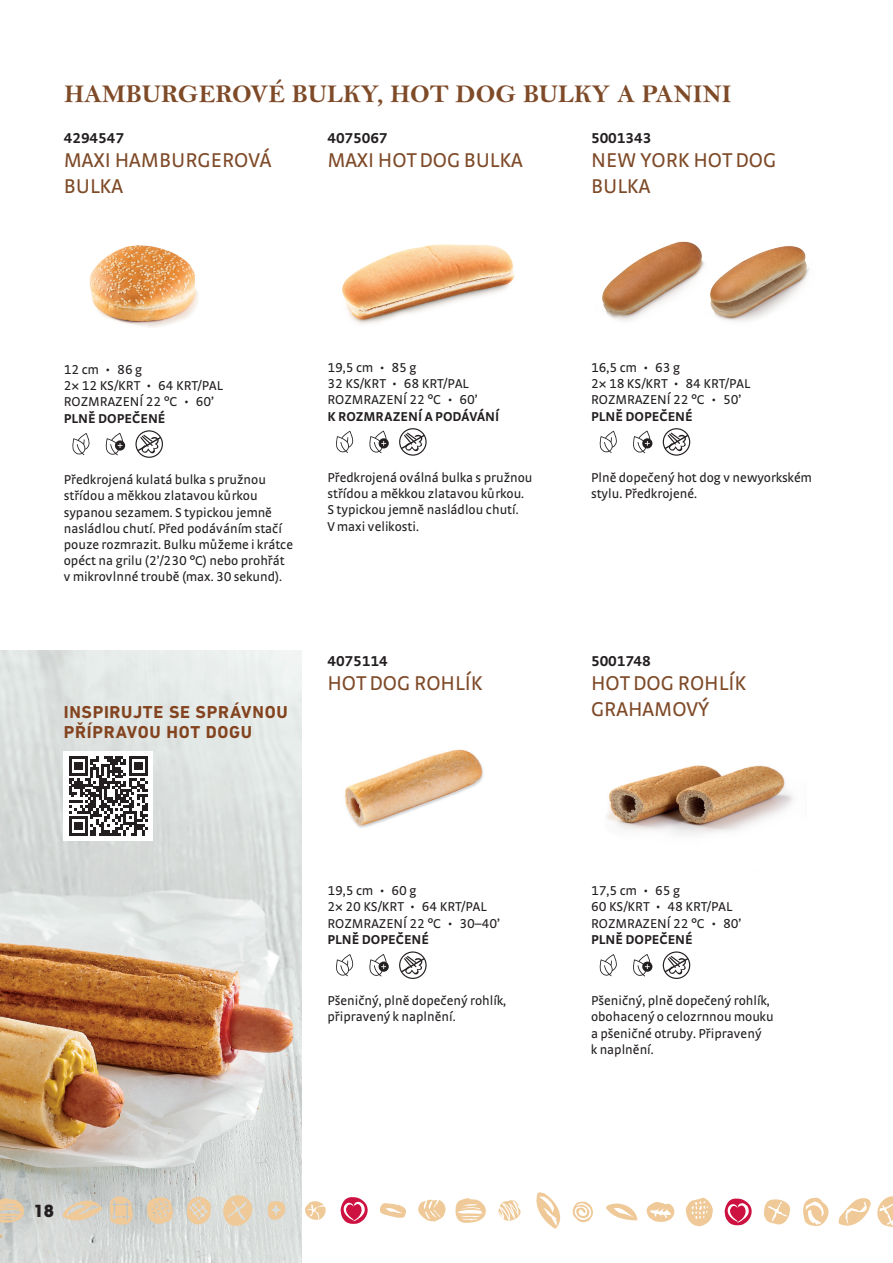
<style>
.page{position:relative;width:893px;height:1263px;background:#fff}
.page>*{position:absolute;margin:0;border:0;box-sizing:border-box;transform-origin:0 0}
.t1{font:700 25.5px "Bell MT Std CE";color:#7e4a28}
.t2{font:21px/25.2px "Strada CE";color:#7e4a28}
.t3{font:700 17.55px/20.2px "DIN Next LT Pro";letter-spacing:.04em;color:#83431e}
.t4{font:700 16.5px "ITC Avant Garde Std";color:#231f20}
.t5{font:700 15px "Strada CENOSF";color:#231f20}
.t6{font:13.5px/16.2px "Strada CENOSF";color:#231f20}
.t7{font:700 13.5px "Strada CE";letter-spacing:.005em;color:#231f20}
</style>
<div class="page">
<img style="left:342px;top:244px;width:173px;height:80px">
<svg style="left:336px;top:431px;width:18px;height:22px"></svg>
<svg style="left:369px;top:431px;width:20px;height:22px"></svg>
<svg style="left:399px;top:428px;width:28px;height:28px"></svg>
<img style="left:89px;top:245px;width:109px;height:82px">
<svg style="left:72px;top:433px;width:18px;height:22px"></svg>
<svg style="left:105px;top:433px;width:20px;height:22px"></svg>
<svg style="left:135px;top:430px;width:28px;height:28px"></svg>
<img style="left:606px;top:765px;width:187px;height:70px">
<svg style="left:599px;top:954px;width:18px;height:22px"></svg>
<svg style="left:633px;top:954px;width:19px;height:22px"></svg>
<svg style="left:663px;top:951px;width:27px;height:28px"></svg>
<img style="left:602px;top:241px;width:207px;height:81px">
<svg style="left:599px;top:431px;width:18px;height:22px"></svg>
<svg style="left:633px;top:431px;width:19px;height:22px"></svg>
<svg style="left:663px;top:428px;width:27px;height:28px"></svg>
<img style="left:344px;top:749px;width:140px;height:79px">
<svg style="left:336px;top:954px;width:18px;height:22px"></svg>
<svg style="left:369px;top:954px;width:20px;height:22px"></svg>
<svg style="left:399px;top:951px;width:28px;height:28px"></svg>
<img style="left:0;top:651px;width:302px;height:612px">
<div style="left:64px;top:751px;width:89px;height:89px;background:#fff"></div>
<svg style="left:69px;top:756px;width:79px;height:79px"></svg>
<svg style="left:0;top:1197px;width:27px;height:26px"></svg>
<svg style="left:725px;top:1198px;width:27px;height:27px"></svg>
<svg style="left:646px;top:1202px;width:29px;height:20px"></svg>
<svg style="left:573px;top:1201px;width:20px;height:21px"></svg>
<svg style="left:764px;top:1199px;width:26px;height:26px"></svg>
<svg style="left:803px;top:1197px;width:26px;height:29px"></svg>
<svg style="left:606px;top:1203px;width:31px;height:17px"></svg>
<svg style="left:839px;top:1196px;width:54px;height:31px"></svg>
<svg style="left:685px;top:1198px;width:28px;height:28px"></svg>
<svg style="left:341px;top:1197px;width:27px;height:27px"></svg>
<svg style="left:380px;top:1203px;width:26px;height:15px"></svg>
<svg style="left:418px;top:1199px;width:28px;height:23px"></svg>
<svg style="left:108px;top:1194px;width:25px;height:31px"></svg>
<svg style="left:147px;top:1195px;width:26px;height:30px"></svg>
<svg style="left:305px;top:1201px;width:21px;height:19px"></svg>
<svg style="left:223px;top:1195px;width:30px;height:31px"></svg>
<svg style="left:187px;top:1193px;width:24px;height:32px"></svg>
<svg style="left:455px;top:1192px;width:106px;height:37px"></svg>
<svg style="left:266px;top:1201px;width:20px;height:19px"></svg>
<svg style="left:62px;top:1195px;width:40px;height:30px"></svg>
<h1 class="t1" style="left:64px;top:79px;width:669px">HAMBURGEROVÉ BULKY, HOT DOG BULKY A PANINI</h1>
<p class="t5" style="left:64px;top:128px;width:62px">4294547</p>
<h2 class="t2" style="left:64px;top:147px;width:209px">MAXI HAMBURGEROVÁ<br>BULKA</h2>
<p class="t5" style="left:327px;top:128px;width:62px">4075067</p>
<h2 class="t2" style="left:327px;top:147px;width:197px">MAXI HOT DOG BULKA</h2>
<p class="t5" style="left:591px;top:128px;width:62px">5001343</p>
<h2 class="t2" style="left:591px;top:147px;width:187px">NEW YORK HOT DOG<br>BULKA</h2>
<p class="t6" style="left:64px;top:361px;width:161px">12 cm • 86 g<br>2× 12 KS/KRT • 64 KRT/PAL<br>ROZMRAZENÍ 22 °C • 60’</p>
<p class="t7" style="left:64px;top:409px;width:103px">PLNĚ DOPEČENÉ</p>
<p class="t6" style="left:64px;top:471px;width:231px">Předkrojená kulatá bulka s pružnou střídou a měkkou zlatavou kůrkou sypanou sezamem. S typickou jemně nasládlou chutí. Před podáváním stačí pouze rozmrazit. Bulku můžeme i krátce opéct na grilu (2’/230 °C) nebo prohřát v mikrovlnné troubě (max. 30 sekund).</p>
<p class="t3" style="left:64px;top:702px;width:226px">INSPIRUJTE SE SPRÁVNOU<br>PŘÍPRAVOU HOT DOGU</p>
<p class="t6" style="left:327px;top:359px;width:152px">19,5 cm • 85 g<br>32 KS/KRT • 68 KRT/PAL<br>ROZMRAZENÍ 22 °C • 60’</p>
<p class="t7" style="left:327px;top:407px;width:173px">K ROZMRAZENÍ A PODÁVÁNÍ</p>
<p class="t6" style="left:327px;top:469px;width:207px">Předkrojená oválná bulka s pružnou střídou a měkkou zlatavou kůrkou.<br>S typickou jemně nasládlou chutí.<br>V maxi velikosti.</p>
<p class="t5" style="left:327px;top:651px;width:62px">4075114</p>
<h2 class="t2" style="left:327px;top:670px;width:157px">HOT DOG ROHLÍK</h2>
<p class="t6" style="left:327px;top:882px;width:174px">19,5 cm • 60 g<br>2× 20 KS/KRT • 64 KRT/PAL<br>ROZMRAZENÍ 22 °C • 30–40’</p>
<p class="t7" style="left:327px;top:931px;width:103px">PLNĚ DOPEČENÉ</p>
<p class="t6" style="left:327px;top:992px;width:180px">Pšeničný, plně dopečený rohlík, připravený k naplnění.</p>
<p class="t4" style="left:34px;top:1200px;width:22px">18</p>
<p class="t6" style="left:591px;top:359px;width:161px">16,5 cm • 63 g<br>2× 18 KS/KRT • 84 KRT/PAL<br>ROZMRAZENÍ 22 °C • 50’</p>
<p class="t7" style="left:591px;top:407px;width:103px">PLNĚ DOPEČENÉ</p>
<p class="t6" style="left:591px;top:469px;width:222px">Plně dopečený hot dog v newyorkském stylu. Předkrojené.</p>
<p class="t5" style="left:591px;top:651px;width:61px">5001748</p>
<h2 class="t2" style="left:591px;top:670px;width:157px">HOT DOG ROHLÍK<br>GRAHAMOVÝ</h2>
<p class="t6" style="left:591px;top:882px;width:152px">17,5 cm • 65 g<br>60 KS/KRT • 48 KRT/PAL<br>ROZMRAZENÍ 22 °C • 80’</p>
<p class="t7" style="left:591px;top:931px;width:103px">PLNĚ DOPEČENÉ</p>
<p class="t6" style="left:591px;top:992px;width:184px">Pšeničný, plně dopečený rohlík, obohacený o celozrnnou mouku a pšeničné otruby. Připravený<br>k naplnění.</p>
</div>
